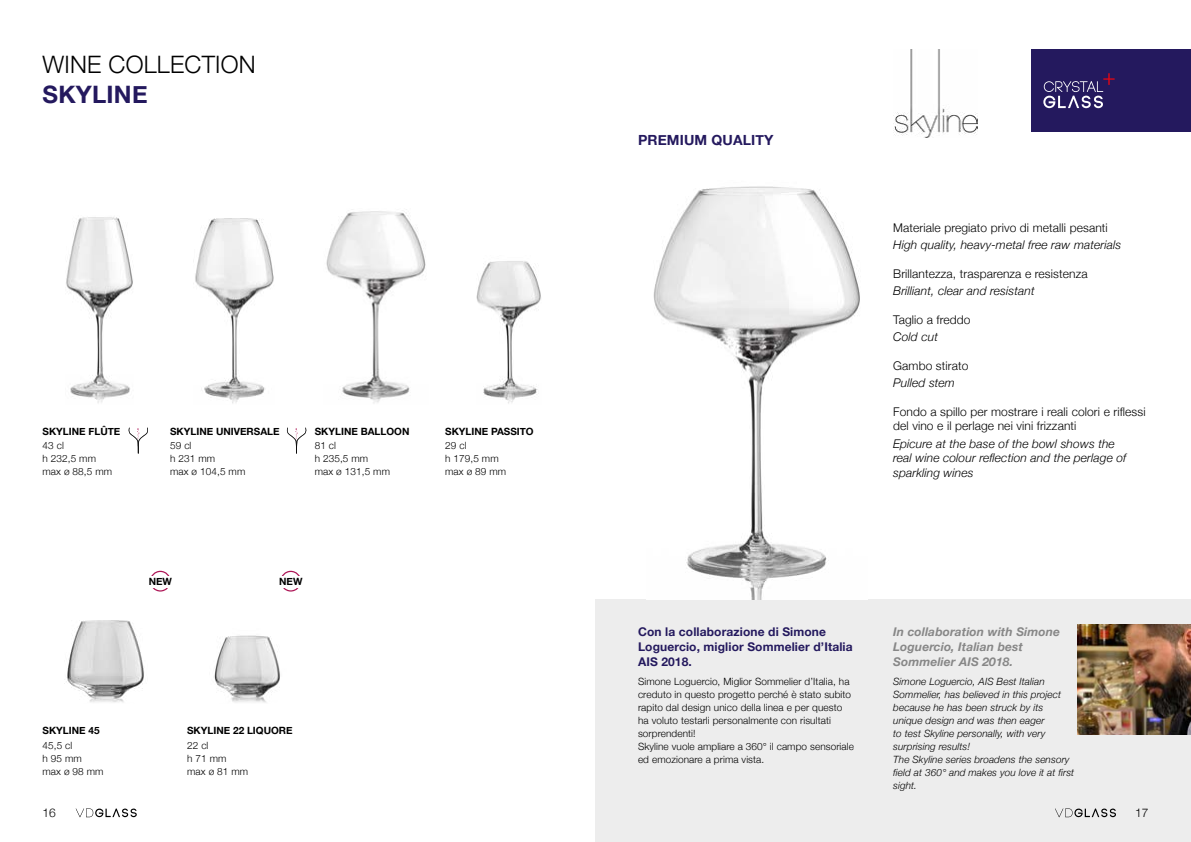
<style>
.page{position:relative;width:1191px;height:842px;background:#fff}
.page>*{position:absolute;margin:0;border:0;box-sizing:border-box;transform-origin:0 0}
.t1{font:300 24px "Helvetica Neue";letter-spacing:.01em;color:#000}
.t2{font:700 24px "Helvetica Neue";letter-spacing:.01em;color:#24195e}
.t3{font:700 14px "Helvetica Neue";letter-spacing:.01em;color:#24195e}
.t4{font:300 12px/14.5px "Helvetica Neue";letter-spacing:.01em;color:#000}
.t5{font:italic 300 12px/14.5px "Helvetica Neue";letter-spacing:.01em;color:#000}
.t6{font:700 12px/15px "Helvetica Neue";letter-spacing:.01em;color:#24195e}
.t7{font:italic 700 12px/15px "Helvetica Neue";letter-spacing:.01em;color:#878787}
.t8{font:300 10px/13px "Helvetica Neue";letter-spacing:.01em;color:#000}
.t9{font:italic 300 10px/13px "Helvetica Neue";letter-spacing:.01em;color:#000}
.t10{font:700 10px "Helvetica Neue";color:#000}
</style>
<div class="page">
<div style="left:595px;top:600px;width:596px;height:242px;background:#ededed"></div>
<div style="left:1031px;top:50px;width:160px;height:82px;background:#24195e"></div>
<svg style="left:76px;top:808px;width:61px;height:9px"></svg>
<svg style="left:1055px;top:808px;width:61px;height:9px"></svg>
<div style="left:280px;top:571px;width:21px;height:21px;border:1px solid #ae1757;border-radius:50%"></div>
<div style="left:278px;top:575px;width:25px;height:12px;background:#fff"></div>
<div style="left:150px;top:571px;width:21px;height:21px;border:1px solid #ae1757;border-radius:50%"></div>
<div style="left:148px;top:575px;width:25px;height:12px;background:#fff"></div>
<img style="left:326px;top:209px;width:100px;height:181px">
<img style="left:653px;top:186px;width:207px;height:414px">
<img style="left:66px;top:217px;width:67px;height:173px">
<img style="left:195px;top:219px;width:79px;height:171px">
<img style="left:476px;top:261px;width:65px;height:129px">
<img style="left:1077px;top:624px;width:114px;height:110px">
<svg style="left:1043px;top:73px;width:71px;height:35px"></svg>
<img style="left:893px;top:50px;width:84px;height:88px">
<svg style="left:70px;top:390px;width:467px;height:14px"></svg>
<img style="left:214px;top:635px;width:66px;height:54px">
<img style="left:66px;top:620px;width:78px;height:69px">
<svg style="left:78px;top:689px;width:192px;height:14px"></svg>
<svg style="left:129px;top:428px;width:19px;height:25px"></svg>
<svg style="left:287px;top:428px;width:19px;height:25px"></svg>
<h1 class="t1" style="left:43px;top:45px;width:215px">WINE COLLECTION</h1>
<h1 class="t2" style="left:43px;top:75px;width:106px">SKYLINE</h1>
<p class="t10" style="left:43px;top:423px;width:79px">SKYLINE FLÛTE</p>
<p class="t8" style="left:43px;top:438px;width:71px">43 cl<br>h 232,5 mm max ø 88,5 mm</p>
<p class="t10" style="left:170px;top:423px;width:111px">SKYLINE UNIVERSALE</p>
<p class="t8" style="left:170px;top:438px;width:77px">59 cl<br>h 231 mm<br>max ø 104,5 mm</p>
<p class="t10" style="left:315px;top:423px;width:96px">SKYLINE BALLOON</p>
<p class="t8" style="left:315px;top:438px;width:77px">81 cl<br>h 235,5 mm<br>max ø 131,5 mm</p>
<p class="t10" style="left:445px;top:423px;width:90px">SKYLINE PASSITO</p>
<p class="t8" style="left:445px;top:438px;width:63px">29 cl<br>h 179,5 mm max ø 89 mm</p>
<p class="t10" style="left:149px;top:574px;width:25px">NEW</p>
<p class="t10" style="left:279px;top:574px;width:25px">NEW</p>
<p class="t10" style="left:43px;top:723px;width:59px">SKYLINE 45</p>
<p class="t8" style="left:43px;top:738px;width:63px">45,5 cl<br>h 95 mm<br>max ø 98 mm</p>
<p class="t10" style="left:187px;top:723px;width:107px">SKYLINE 22 LIQUORE</p>
<p class="t8" style="left:187px;top:738px;width:63px">22 cl<br>h 71 mm<br>max ø 81 mm</p>
<h2 class="t3" style="left:638px;top:129px;width:137px">PREMIUM QUALITY</h2>
<p class="t4" style="left:893px;top:219px;width:216px">Materiale pregiato privo di metalli pesanti</p>
<p class="t5" style="left:893px;top:237px;width:229px">High quality, heavy-metal free raw materials</p>
<p class="t4" style="left:893px;top:265px;width:196px">Brillantezza, trasparenza e resistenza</p>
<p class="t5" style="left:893px;top:283px;width:143px">Brilliant, clear and resistant</p>
<p class="t4" style="left:893px;top:311px;width:79px">Taglio a freddo</p>
<p class="t5" style="left:893px;top:329px;width:46px">Cold cut</p>
<p class="t4" style="left:893px;top:357px;width:77px">Gambo stirato</p>
<p class="t5" style="left:893px;top:375px;width:63px">Pulled stem</p>
<p class="t4" style="left:893px;top:404px;width:254px">Fondo a spillo per mostrare i reali colori e riflessi del vino e il perlage nei vini frizzanti</p>
<p class="t5" style="left:893px;top:435px;width:235px">Epicure at the base of the bowl shows the real wine colour reflection and the perlage of sparkling wines</p>
<p class="t6" style="left:638px;top:625px;width:216px">Con la collaborazione di Simone<br>Loguercio, miglior Sommelier d’Italia<br>AIS 2018.</p>
<p class="t8" style="left:638px;top:674px;width:217px">Simone Loguercio, Miglior Sommelier d’Italia, ha creduto in questo progetto perché è stato subito rapito dal design unico della linea e per questo ha voluto testarli personalmente con risultati sorprendenti!<br>Skyline vuole ampliare a 360° il campo sensoriale ed emozionare a prima vista.</p>
<p class="t7" style="left:893px;top:625px;width:168px">In collaboration with Simone<br>Loguercio, Italian best<br>Sommelier AIS 2018.</p>
<p class="t9" style="left:893px;top:674px;width:182px">Simone Loguercio, AIS Best Italian<br>Sommelier, has believed in this project because he has been struck by its unique design and was then eager<br>to test Skyline personally, with very surprising results!<br>The Skyline series broadens the sensory field at 360° and makes you love it at first sight.</p>
<p class="t4" style="left:43px;top:805px;width:15px">16</p>
<p class="t4" style="left:1135px;top:805px;width:15px">17</p>
</div>
